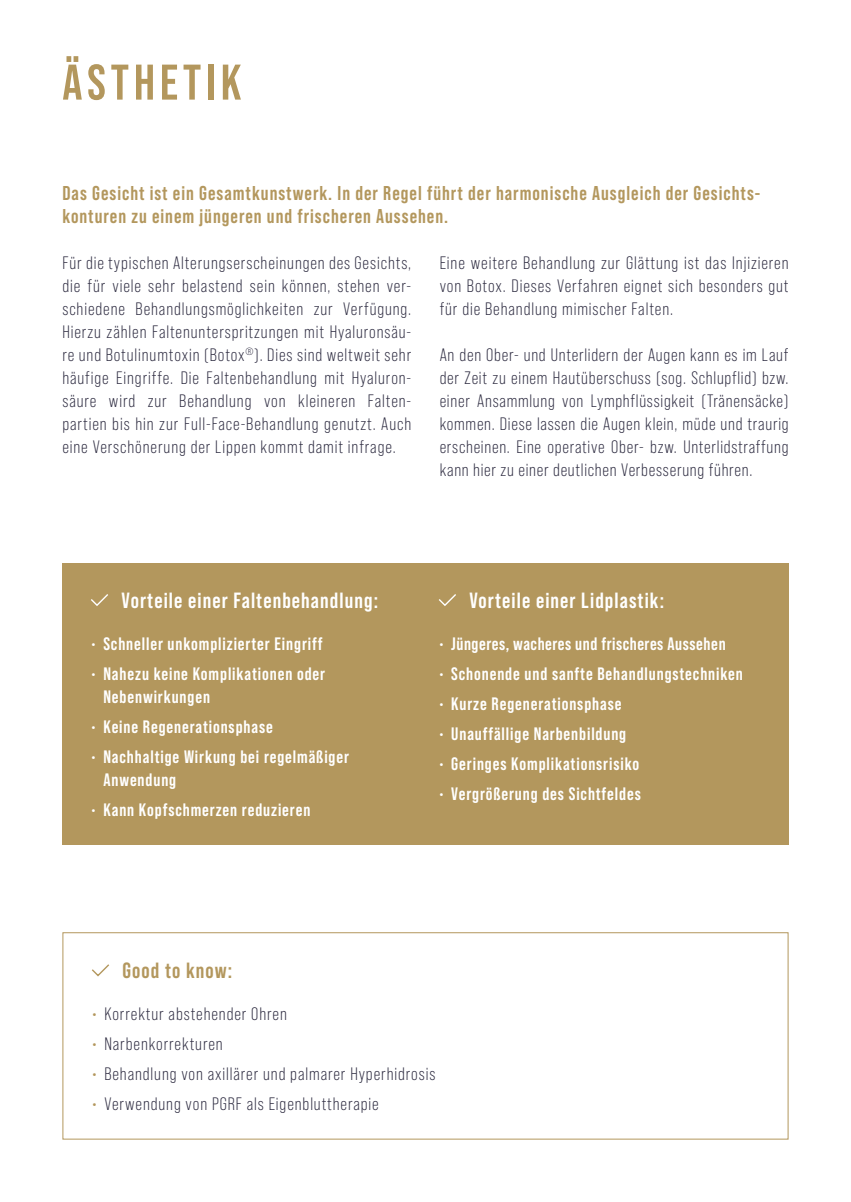
<style>
.page{position:relative;width:851px;height:1202px;background:#fff}
.page>*{position:absolute;margin:0;border:0;box-sizing:border-box;transform-origin:0 0}
.t1{font:700 50px "Bebas Neue Pro";letter-spacing:.1em;color:#b3975d}
.t2{font:700 22px "Bebas Neue Pro";letter-spacing:.05em;color:#fff}
.t3{font:700 22px "Bebas Neue Pro";letter-spacing:.05em;color:#b3975d}
.t4{font:700 20px/23px "Bebas Neue Pro";letter-spacing:.05em;color:#b3975d}
.t5{font:18px/23px "Bebas Neue Pro";letter-spacing:.05em;color:#2f2d42;text-align:justify}
.t6{font:700 18px/23px "Bebas Neue Pro";letter-spacing:.05em;color:#fff}
.t7{font:700 18px "Bebas Neue Pro";letter-spacing:.03em;color:#fff}
.s1{font-weight:700;color:#b3975d}
</style>
<div class="page">
<svg style="left:92px;top:964px;width:17px;height:13px"></svg>
<div style="left:62px;top:932px;width:726px;height:208px;border:1px solid #b3975d"></div>
<div style="left:410px;top:563px;width:378px;height:281px;background:#b3975d"></div>
<svg style="left:439px;top:594px;width:17px;height:12px"></svg>
<div style="left:62px;top:563px;width:349px;height:281px;background:#b3975d"></div>
<svg style="left:91px;top:594px;width:17px;height:12px"></svg>
<h1 class="t1" style="left:62px;top:54px;width:180px">ÄSTHETIK</h1>
<p class="t4" style="left:62px;top:182px;width:699px">Das Gesicht ist ein Gesamtkunstwerk. In der Regel führt der harmonische Ausgleich der Gesichts&shy;konturen zu einem jüngeren und frischeren Aussehen.</p>
<p class="t5" style="left:62px;top:252px;width:350px">Für die typischen Alterungserscheinungen des Gesichts, die für viele sehr belastend sein können, stehen ver&shy;schiedene Behandlungsmöglichkeiten zur Verfügung.<br>Hierzu zählen Faltenunterspritzungen mit Hyaluronsäu&shy;re und Botulinumtoxin (Botox<sup>®</sup>). Dies sind weltweit sehr häufige Eingriffe. Die Faltenbehandlung mit Hyaluron&shy;säure wird zur Behandlung von kleineren Falten&shy;partien bis hin zur Full-Face-Behandlung genutzt. Auch eine Verschönerung der Lippen kommt damit infrage.</p>
<p class="t5" style="left:439px;top:252px;width:350px">Eine weitere Behandlung zur Glättung ist das Injizieren von Botox. Dieses Verfahren eignet sich besonders gut für die Behandlung mimischer Falten.</p>
<p class="t5" style="left:439px;top:344px;width:350px">An den Ober- und Unterlidern der Augen kann es im Lauf der Zeit zu einem Hautüberschuss (sog. Schlupflid) bzw. einer Ansammlung von Lymphflüssigkeit (Tränensäcke) kommen. Diese lassen die Augen klein, müde und traurig erscheinen. Eine operative Ober- bzw. Unterlidstraffung kann hier zu einer deutlichen Verbesserung führen.</p>
<p class="t2" style="left:121px;top:587px;width:258px">Vorteile einer Faltenbehandlung:</p>
<p class="t6" style="left:91px;top:632px;width:233px">• Schneller unkomplizierter Eingriff</p>
<p class="t6" style="left:103px;top:662px;width:223px;text-indent:-13px">• Nahezu keine Komplikationen oder<br>Nebenwirkungen</p>
<p class="t6" style="left:91px;top:715px;width:183px">• Keine Regenerationsphase</p>
<p class="t6" style="left:103px;top:745px;width:247px;text-indent:-13px">• Nachhaltige Wirkung bei regelmäßiger<br>Anwendung</p>
<p class="t6" style="left:91px;top:798px;width:221px">• Kann Kopfschmerzen reduzieren</p>
<p class="t2" style="left:469px;top:587px;width:196px">Vorteile einer Lidplastik:</p>
<p class="t7" style="left:438px;top:633px;width:289px">• Jüngeres, wacheres und frischeres Aussehen</p>
<p class="t6" style="left:438px;top:662px;width:305px">• Schonende und sanfte Behandlungstechniken</p>
<p class="t6" style="left:438px;top:692px;width:184px">• Kurze Regenerationsphase</p>
<p class="t6" style="left:438px;top:722px;width:189px">• Unauffällige Narbenbildung</p>
<p class="t6" style="left:438px;top:752px;width:202px">• Geringes Komplikationsrisiko</p>
<p class="t6" style="left:438px;top:782px;width:204px">• Vergrößerung des Sichtfeldes</p>
<p class="t3" style="left:122px;top:958px;width:111px">Good to know:</p>
<p class="t5" style="left:92px;top:1002px;width:196px"><span class="s1">•</span> Korrektur abstehender Ohren</p>
<p class="t5" style="left:92px;top:1032px;width:132px"><span class="s1">•</span> Narbenkorrekturen</p>
<p class="t5" style="left:92px;top:1062px;width:345px"><span class="s1">•</span> Behandlung von axillärer und palmarer Hyperhidrosis</p>
<p class="t5" style="left:92px;top:1092px;width:288px"><span class="s1">•</span> Verwendung von PGRF als Eigenbluttherapie</p>
</div>
